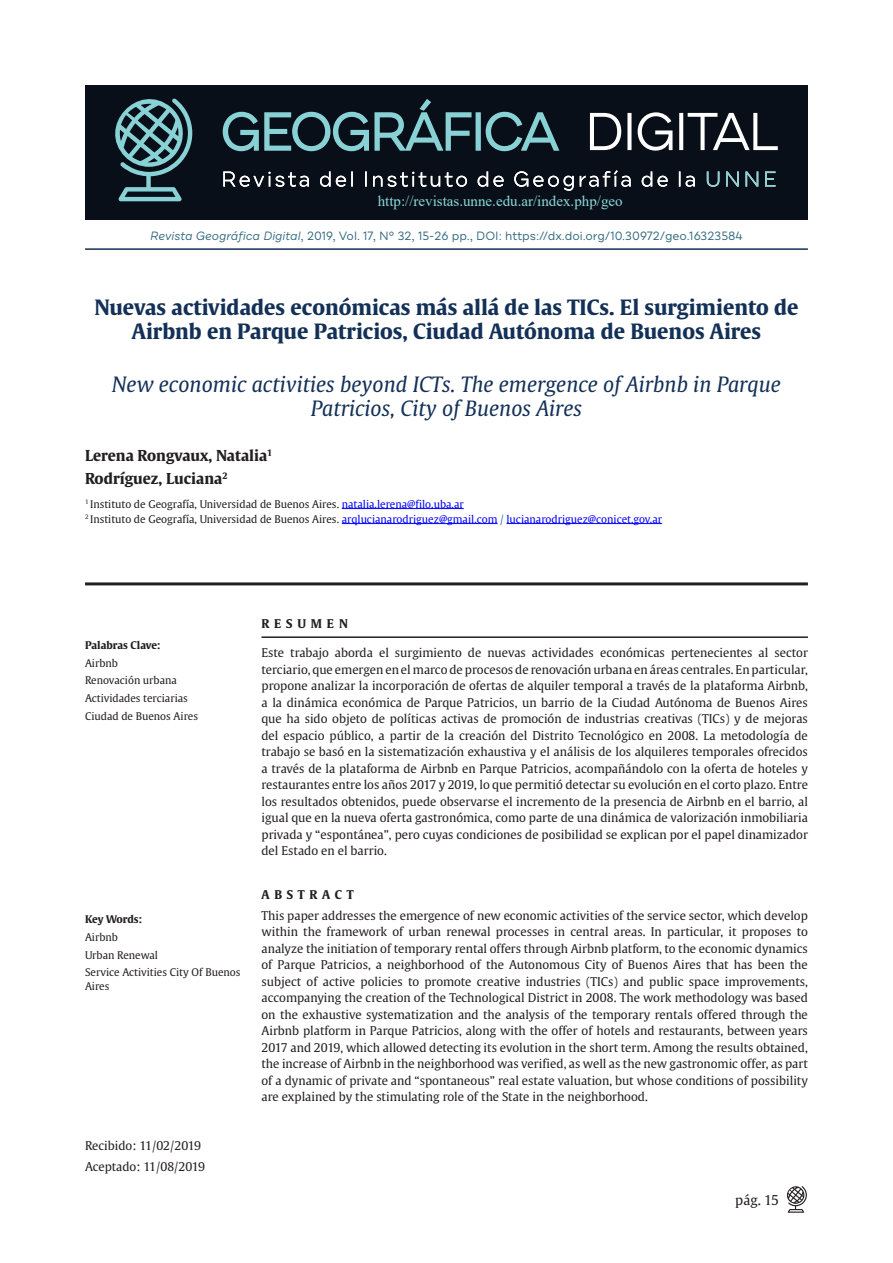
<style>
.page{position:relative;width:893px;height:1263px;background:#fff}
.page>*{position:absolute;margin:0;border:0;box-sizing:border-box;transform-origin:0 0}
.TiruloOriginal{font:700 21px/24px "Gulliver";color:#133057;text-align:center}
.TiruloTraducido{font:italic 21px/24px "Gulliver";color:#133057;text-align:center}
.t1{font:15px "Times New Roman";color:#89d9da}
.Autores{font:700 15px "Gulliver";color:#231f20}
.t2{font:13.5px "Gulliver";color:#231f20}
.Resumen_Abstract{font:12px/16.5px "Gulliver";color:#231f20;text-align:justify}
.doi_style{font:12px "Draft B";color:#30667b}
.Historial{font:12px "Gulliver";color:#231f20}
.Pclave_Keys{font:700 12px "Gulliver";letter-spacing:.4em;color:#231f20}
.Resumen_AbstractT{font:700 12px "Gulliver";letter-spacing:.4em;color:#231f20}
.Pclave_Keys-2{font:10.5px/13.5px "Gulliver";color:#231f20}
.PieAutor{font:10.5px "Gulliver";color:#00f}
.PieAutor-2{font:10.5px "Gulliver";color:#231f20}
.Pclave_Keys-3{font:700 10.5px "Gulliver";color:#231f20}
.s1{font-style:italic}
.s2{color:#00f}
.s3{color:#231f20}
.s4{color:#175d9e}
</style>
<div class="page">
<div style="left:85px;top:85px;width:723px;height:134px;background:#090f18"></div>
<svg style="left:115px;top:98px;width:77px;height:103px"></svg>
<svg style="left:223px;top:99px;width:336px;height:52px"></svg>
<svg style="left:590px;top:112px;width:188px;height:39px"></svg>
<svg style="left:223px;top:170px;width:472px;height:21px"></svg>
<svg style="left:707px;top:171px;width:68px;height:16px"></svg>
<svg style="left:787px;top:1186px;width:20px;height:27px"></svg>
<hr style="left:342px;top:508px;width:122px;height:1px;background:#00f">
<hr style="left:342px;top:523px;width:156px;height:1px;background:#00f">
<hr style="left:506px;top:523px;width:156px;height:1px;background:#00f">
<hr style="left:261px;top:636px;width:547px;height:2px;background:#231f20">
<hr style="left:85px;top:248px;width:723px;height:2px;background:#133057">
<hr style="left:85px;top:582px;width:723px;height:3px;background:#212121">
<p class="t1" style="left:378px;top:191px;width:246px">http://revistas.unne.edu.ar/index.php/geo</p>
<p class="doi_style" style="left:150px;top:228px;width:594px"><span class="s1">Revista Geográfica Digital</span>, 2019, Vol. 17, Nº 32, 15-26 pp., DOI: https://dx.doi.org/10.30972/geo.16323584</p>
<p class="TiruloOriginal" style="left:94px;top:294px;width:706px">Nuevas actividades económicas más allá de las TICs. El surgimiento de<br>Airbnb en Parque Patricios, Ciudad Autónoma de Buenos Aires</p>
<p class="TiruloTraducido" style="left:112px;top:372px;width:671px">New economic activities beyond ICTs. The emergence of Airbnb in Parque<br>Patricios, City of Buenos Aires</p>
<p class="Autores" style="left:85px;top:445px;width:189px">Lerena Rongvaux, Natalia<sup>1</sup></p>
<p class="Autores" style="left:85px;top:469px;width:144px">Rodríguez, Luciana<sup>2</sup></p>
<p class="PieAutor-2" style="left:85px;top:497px;width:380px"><sup>1</sup> Instituto de Geografía, Universidad de Buenos Aires. <span class="s2">natalia.lerena@filo.uba.ar</span></p>
<p class="PieAutor" style="left:85px;top:512px;width:579px"><sup>2</sup> <span class="s3">Instituto de Geografía, Universidad de Buenos Aires.</span> arqlucianarodriguez@gmail.com <span class="s4">/</span> lucianarodriguez@conicet.gov.ar</p>
<p class="Pclave_Keys-3" style="left:85px;top:638px;width:77px">Palabras Clave:</p>
<p class="Pclave_Keys-2" style="left:85px;top:656px;width:34px">Airbnb</p>
<p class="Pclave_Keys-2" style="left:85px;top:674px;width:93px">Renovación urbana</p>
<p class="Pclave_Keys-2" style="left:85px;top:691px;width:104px">Actividades terciarias</p>
<p class="Pclave_Keys-2" style="left:85px;top:709px;width:114px">Ciudad de Buenos Aires</p>
<p class="Pclave_Keys-3" style="left:85px;top:912px;width:58px">Key Words:</p>
<p class="Pclave_Keys-2" style="left:85px;top:930px;width:34px">Airbnb</p>
<p class="Pclave_Keys-2" style="left:85px;top:948px;width:74px">Urban Renewal</p>
<p class="Pclave_Keys-2" style="left:85px;top:966px;width:157px">Service Activities City Of Buenos<br>Aires</p>
<p class="Historial" style="left:85px;top:1138px;width:117px">Recibido: 11/02/2019</p>
<p class="Historial" style="left:85px;top:1159px;width:121px">Aceptado: 11/08/2019</p>
<p class="Resumen_AbstractT" style="left:261px;top:616px;width:88px">RESUMEN</p>
<p class="Resumen_Abstract" style="left:261px;top:644px;width:548px">Este trabajo aborda el surgimiento de nuevas actividades económicas pertenecientes al sector terciario, que emergen en el marco de procesos de renovación urbana en áreas centrales. En particular, propone analizar la incorporación de ofertas de alquiler temporal a través de la plataforma Airbnb, a la dinámica económica de Parque Patricios, un barrio de la Ciudad Autónoma de Buenos Aires que ha sido objeto de políticas activas de promoción de industrias creativas (TICs) y de mejoras del espacio público, a partir de la creación del Distrito Tecnológico en 2008. La metodología de trabajo se basó en la sistematización exhaustiva y el análisis de los alquileres temporales ofrecidos a través de la plataforma de Airbnb en Parque Patricios, acompañándolo con la oferta de hoteles y restaurantes entre los años 2017 y 2019, lo que permitió detectar su evolución en el corto plazo. Entre los resultados obtenidos, puede observarse el incremento de la presencia de Airbnb en el barrio, al igual que en la nueva oferta gastronómica, como parte de una dinámica de valorización inmobiliaria privada y “espontánea”, pero cuyas condiciones de posibilidad se explican por el papel dinamizador del Estado en el barrio.</p>
<p class="Pclave_Keys" style="left:261px;top:887px;width:94px">ABSTRACT</p>
<p class="Resumen_Abstract" style="left:261px;top:907px;width:548px">This paper addresses the emergence of new economic activities of the service sector, which develop within the framework of urban renewal processes in central areas. In particular, it proposes to analyze the initiation of temporary rental offers through Airbnb platform, to the economic dynamics of Parque Patricios, a neighborhood of the Autonomous City of Buenos Aires that has been the subject of active policies to promote creative industries (TICs) and public space improvements, accompanying the creation of the Technological District in 2008. The work methodology was based on the exhaustive systematization and the analysis of the temporary rentals offered through the Airbnb platform in Parque Patricios, along with the offer of hotels and restaurants, between years 2017 and 2019, which allowed detecting its evolution in the short term. Among the results obtained, the increase of Airbnb in the neighborhood was verified, as well as the new gastronomic offer, as part of a dynamic of private and “spontaneous” real estate valuation, but whose conditions of possibility are explained by the stimulating role of the State in the neighborhood.</p>
<p class="t2" style="left:735px;top:1191px;width:45px">pág. 15</p>
</div>
